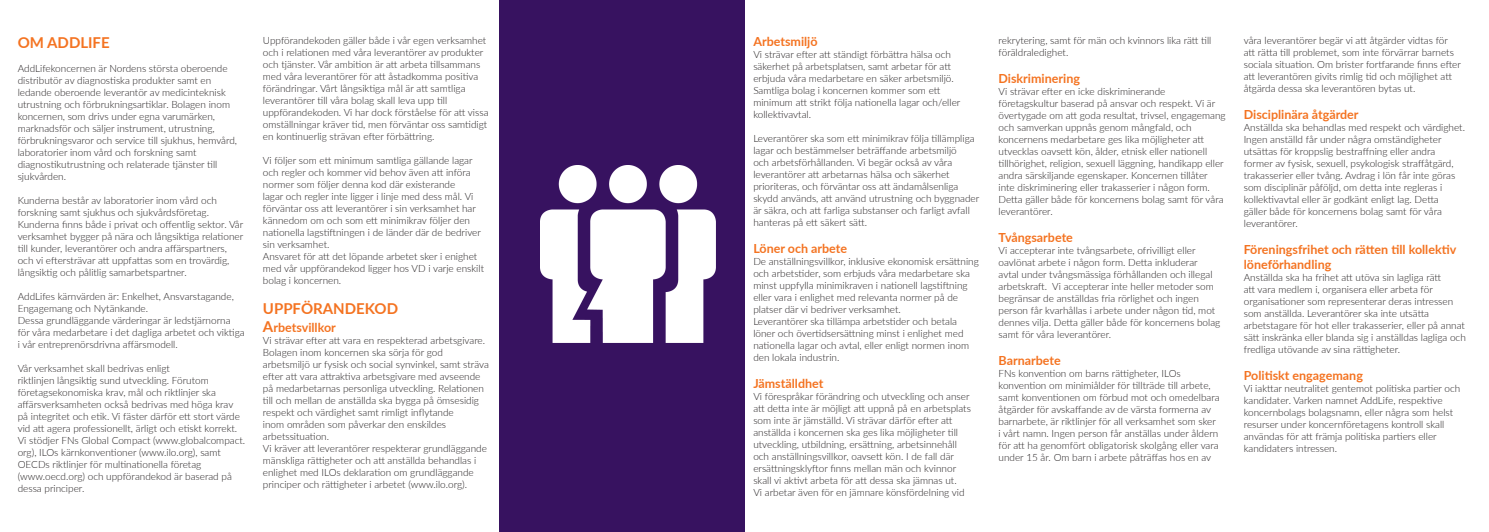
<style>
.page{position:relative;width:1489px;height:532px;background:#fff}
.page>*{position:absolute;margin:0;border:0;box-sizing:border-box;transform-origin:0 0}
.t1{font:700 15px "Lato";color:#f47321}
.t2{font:700 12.5px/15px "Lato";color:#f47321}
.t3{font:300 10px/12px "Lato";color:#231f20}
.s1{font-size:15px}
</style>
<div class="page">
<div style="left:499px;top:0;width:245px;height:531px;background:#371260"></div>
<img style="left:541px;top:166px;width:174px;height:176px">
<h1 class="t1" style="left:18px;top:31px;width:93px">OM ADDLIFE</h1>
<p class="t3" style="left:18px;top:62px;width:221px">AddLifekoncernen är Nordens största oberoende distributör av diagnostiska produkter samt en ledande oberoende leverantör av medicinteknisk utrustning och förbrukningsartiklar. Bolagen inom koncernen, som drivs under egna varumärken, marknadsför och säljer instrument, utrustning, förbrukningsvaror och service till sjukhus, hemvård, laboratorier inom vård och forskning samt diagnostikutrustning och relaterade tjänster till sjukvården.</p>
<p class="t3" style="left:18px;top:194px;width:227px">Kunderna består av laboratorier inom vård och forskning samt sjukhus och sjukvårdsföretag.<br>Kunderna finns både i privat och offentlig sektor. Vår verksamhet bygger på nära och långsiktiga relationer till kunder, leverantörer och andra affärspartners, och vi eftersträvar att uppfattas som en trovärdig, långsiktig och pålitlig samarbetspartner.</p>
<p class="t3" style="left:18px;top:290px;width:228px">AddLifes kärnvärden är: Enkelhet, Ansvarstagande, Engagemang och Nytänkande.<br>Dessa grundläggande värderingar är ledstjärnorna för våra medarbetare i det dagliga arbetet och viktiga i vår entreprenörsdrivna affärsmodell.</p>
<p class="t3" style="left:18px;top:362px;width:229px">Vår verksamhet skall bedrivas enligt<br>riktlinjen långsiktig sund utveckling. Förutom företagsekonomiska krav, mål och riktlinjer ska affärsverksamheten också bedrivas med höga krav på integritet och etik. Vi fäster därför ett stort värde vid att agera professionellt, ärligt och etiskt korrekt.<br>Vi stödjer FNs Global Compact (www.globalcompact. org), ILOs kärnkonventioner (www.ilo.org), samt OECDs riktlinjer för multinationella företag (www.oecd.org) och uppförandekod är baserad på dessa principer.</p>
<p class="t3" style="left:263px;top:34px;width:227px">Uppförandekoden gäller både i vår egen verksamhet och i relationen med våra leverantörer av produkter och tjänster. Vår ambition är att arbeta tillsammans med våra leverantörer för att åstadkomma positiva förändringar. Vårt långsiktiga mål är att samtliga leverantörer till våra bolag skall leva upp till uppförandekoden. Vi har dock förståelse för att vissa omställningar kräver tid, men förväntar oss samtidigt en kontinuerlig strävan efter förbättring.</p>
<p class="t3" style="left:263px;top:154px;width:223px">Vi följer som ett minimum samtliga gällande lagar och regler och kommer vid behov även att införa normer som följer denna kod där existerande<br>lagar och regler inte ligger i linje med dess mål. Vi förväntar oss att leverantörer i sin verksamhet har kännedom om och som ett minimikrav följer den nationella lagstiftningen i de länder där de bedriver sin verksamhet.<br>Ansvaret för att det löpande arbetet sker i enighet med vår uppförandekod ligger hos VD i varje enskilt bolag i koncernen.</p>
<h1 class="t1" style="left:263px;top:297px;width:137px">UPPFÖRANDEKOD</h1>
<p class="t2" style="left:263px;top:319px;width:75px"><span class="s1">A</span>rbetsvillkor</p>
<p class="t3" style="left:263px;top:334px;width:227px">Vi strävar efter att vara en respekterad arbetsgivare.<br>Bolagen inom koncernen ska sörja för god arbetsmiljö ur fysisk och social synvinkel, samt sträva efter att vara attraktiva arbetsgivare med avseende på medarbetarnas personliga utveckling. Relationen till och mellan de anställda ska bygga på ömsesidig respekt och värdighet samt rimligt inflytande<br>inom områden som påverkar den enskildes arbetssituation.<br>Vi kräver att leverantörer respekterar grundläggande mänskliga rättigheter och att anställda behandlas i enlighet med ILOs deklaration om grundläggande principer och rättigheter i arbetet (www.ilo.org).</p>
<p class="t2" style="left:753px;top:33px;width:66px">Arbetsmiljö</p>
<p class="t3" style="left:753px;top:48px;width:209px">Vi strävar efter att ständigt förbättra hälsa och säkerhet på arbetsplatsen, samt arbetar för att erbjuda våra medarbetare en säker arbetsmiljö.<br>Samtliga bolag i koncernen kommer som ett minimum att strikt följa nationella lagar och/eller kollektivavtal.</p>
<p class="t3" style="left:753px;top:132px;width:227px">Leverantörer ska som ett minimikrav följa tillämpliga lagar och bestämmelser beträffande arbetsmiljö<br>och arbetsförhållanden. Vi begär också av våra leverantörer att arbetarnas hälsa och säkerhet prioriteras, och förväntar oss att ändamålsenliga skydd används, att använd utrustning och byggnader är säkra, och att farliga substanser och farligt avfall hanteras på ett säkert sätt.</p>
<p class="t2" style="left:753px;top:240px;width:95px">Löner och arbete</p>
<p class="t3" style="left:753px;top:255px;width:227px">De anställningsvillkor, inklusive ekonomisk ersättning och arbetstider, som erbjuds våra medarbetare ska minst uppfylla minimikraven i nationell lagstiftning eller vara i enlighet med relevanta normer på de platser där vi bedriver verksamhet.<br>Leverantörer ska tillämpa arbetstider och betala löner och övertidsersättning minst i enlighet med nationella lagar och avtal, eller enligt normen inom den lokala industrin.</p>
<p class="t2" style="left:753px;top:375px;width:72px">Jämställdhet</p>
<p class="t3" style="left:753px;top:390px;width:219px">Vi förespråkar förändring och utveckling och anser att detta inte är möjligt att uppnå på en arbetsplats som inte är jämställd. Vi strävar därför efter att anställda i koncernen ska ges lika möjligheter till utveckling, utbildning, ersättning, arbetsinnehåll och anställningsvillkor, oavsett kön. I de fall där ersättningsklyftor finns mellan män och kvinnor skall vi aktivt arbeta för att dessa ska jämnas ut.<br>Vi arbetar även för en jämnare könsfördelning vid</p>
<p class="t3" style="left:998px;top:34px;width:214px">rekrytering, samt för män och kvinnors lika rätt till föräldraledighet.</p>
<p class="t2" style="left:998px;top:70px;width:83px">Diskriminering</p>
<p class="t3" style="left:998px;top:85px;width:229px">Vi strävar efter en icke diskriminerande företagskultur baserad på ansvar och respekt. Vi är övertygade om att goda resultat, trivsel, engagemang och samverkan uppnås genom mångfald, och koncernens medarbetare ges lika möjligheter att utvecklas oavsett kön, ålder, etnisk eller nationell tillhörighet, religion, sexuell läggning, handikapp eller andra särskiljande egenskaper. Koncernen tillåter inte diskriminering eller trakasserier i någon form.<br>Detta gäller både för koncernens bolag samt för våra leverantörer.</p>
<p class="t2" style="left:998px;top:229px;width:76px">Tvångsarbete</p>
<p class="t3" style="left:998px;top:244px;width:223px">Vi accepterar inte tvångsarbete, ofrivilligt eller oavlönat arbete i någon form. Detta inkluderar avtal under tvångsmässiga förhållanden och illegal arbetskraft. Vi accepterar inte heller metoder som begränsar de anställdas fria rörlighet och ingen person får kvarhållas i arbete under någon tid, mot dennes vilja. Detta gäller både för koncernens bolag samt för våra leverantörer.</p>
<p class="t2" style="left:998px;top:352px;width:64px">Barnarbete</p>
<p class="t3" style="left:998px;top:367px;width:223px">FNs konvention om barns rättigheter, ILOs konvention om minimiålder för tillträde till arbete, samt konventionen om förbud mot och omedelbara åtgärder för avskaffande av de värsta formerna av barnarbete, är riktlinjer för all verksamhet som sker i vårt namn. Ingen person får anställas under åldern för att ha genomfört obligatorisk skolgång eller vara under 15 år. Om barn i arbete påträffas hos en av</p>
<p class="t3" style="left:1243px;top:34px;width:219px">våra leverantörer begär vi att åtgärder vidtas för att rätta till problemet, som inte förvärrar barnets sociala situation. Om brister fortfarande finns efter att leverantören givits rimlig tid och möjlighet att åtgärda dessa ska leverantören bytas ut.</p>
<p class="t2" style="left:1243px;top:106px;width:116px">Disciplinära åtgärder</p>
<p class="t3" style="left:1243px;top:121px;width:223px">Anställda ska behandlas med respekt och värdighet.<br>Ingen anställd får under några omständigheter utsättas för kroppslig bestraffning eller andra former av fysisk, sexuell, psykologisk straffåtgärd, trakasserier eller tvång. Avdrag i lön får inte göras som disciplinär påföljd, om detta inte regleras i kollektivavtal eller är godkänt enligt lag. Detta<br>gäller både för koncernens bolag samt för våra leverantörer.</p>
<p class="t2" style="left:1243px;top:241px;width:214px">Föreningsfrihet och rätten till kollektiv löneförhandling</p>
<p class="t3" style="left:1243px;top:271px;width:223px">Anställda ska ha frihet att utöva sin lagliga rätt<br>att vara medlem i, organisera eller arbeta för organisationer som representerar deras intressen som anställda. Leverantörer ska inte utsätta arbetstagare för hot eller trakasserier, eller på annat sätt inskränka eller blanda sig i anställdas lagliga och fredliga utövande av sina rättigheter.</p>
<p class="t2" style="left:1243px;top:367px;width:121px">Politiskt engagemang</p>
<p class="t3" style="left:1243px;top:382px;width:218px">Vi iakttar neutralitet gentemot politiska partier och kandidater. Varken namnet AddLife, respektive koncernbolags bolagsnamn, eller några som helst resurser under koncernföretagens kontroll skall användas för att främja politiska partiers eller kandidaters intressen.</p>
</div>
